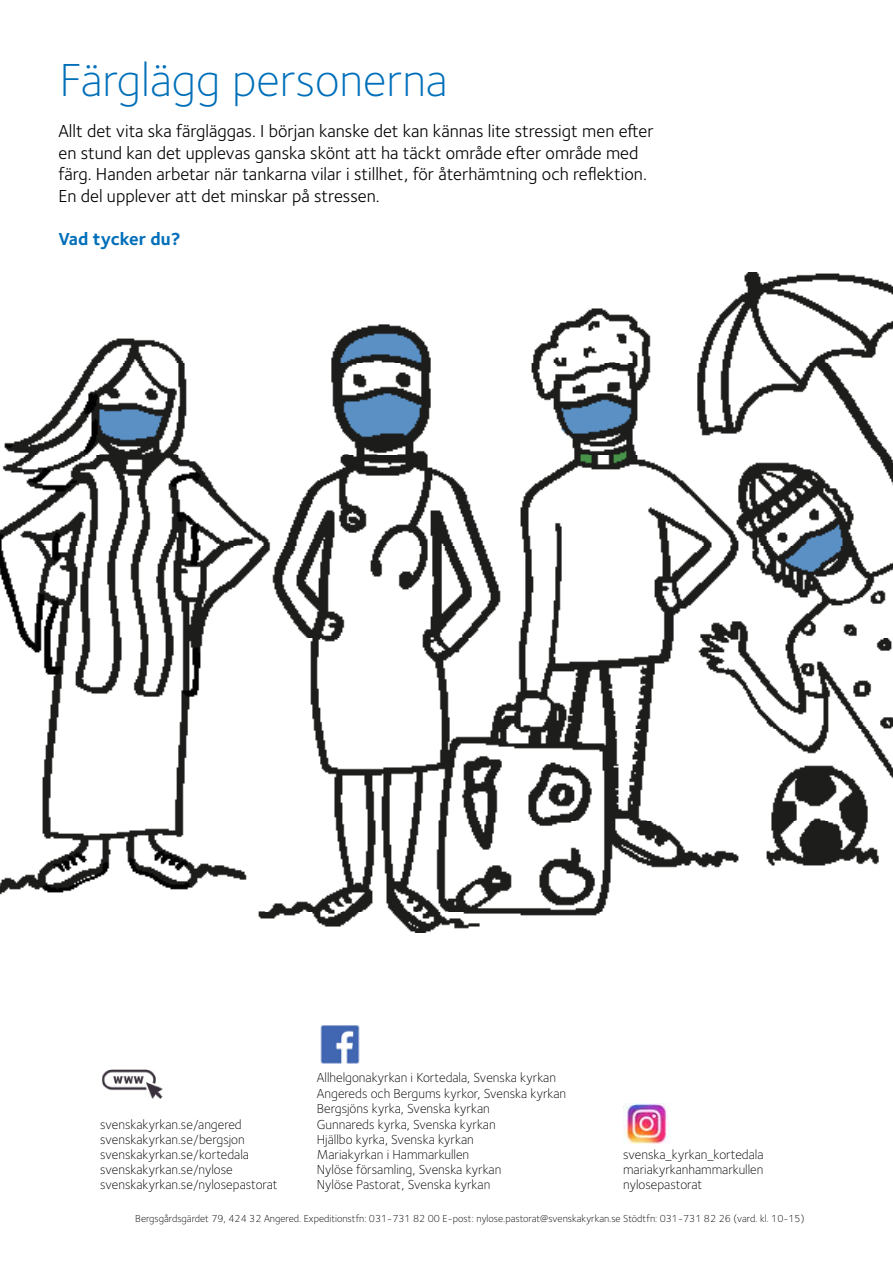
<style>
.page{position:relative;width:893px;height:1263px;background:#fff}
.page>*{position:absolute;margin:0;border:0;box-sizing:border-box;transform-origin:0 0}
.t1{font:300 48px "Foundry Sterling OT3";color:#006fb9}
.t2{font:18px/21.6px "Foundry Sterling OT3";color:#000}
.t3{font:700 18px "Foundry Sterling OT3";color:#006fb9}
.t4{font:300 13.5px/15.3px "Foundry Sterling OT3";color:#000}
.t5{font:300 10.5px "Foundry Sterling OT3";color:#000}
</style>
<div class="page">
<img style="left:102px;top:1069px;width:61px;height:30px">
<img style="left:320px;top:1025px;width:40px;height:39px">
<img style="left:623px;top:1103px;width:47px;height:41px">
<img style="left:0;top:272px;width:893px;height:661px">
<h1 class="t1" style="left:60px;top:46px;width:390px">Färglägg personerna</h1>
<p class="t2" style="left:58px;top:119px;width:597px">Allt det vita ska färgläggas. I början kanske det kan kännas lite stressigt men efter en stund kan det upplevas ganska skönt att ha täckt område efter område med färg. Handen arbetar när tankarna vilar i stillhet, för återhämtning och reflektion.<br>En del upplever att det minskar på stressen.</p>
<h2 class="t3" style="left:58px;top:225px;width:123px">Vad tycker du?</h2>
<p class="t4" style="left:317px;top:1069px;width:251px">Allhelgonakyrkan i Kortedala, Svenska kyrkan Angereds och Bergums kyrkor, Svenska kyrkan Bergsjöns kyrka, Svenska kyrkan<br>Gunnareds kyrka, Svenska kyrkan<br>Hjällbo kyrka, Svenska kyrkan<br>Mariakyrkan i Hammarkullen<br>Nylöse församling, Svenska kyrkan<br>Nylöse Pastorat, Svenska kyrkan</p>
<p class="t4" style="left:100px;top:1116px;width:179px">svenskakyrkan.se/angered svenskakyrkan.se/bergsjon svenskakyrkan.se/kortedala svenskakyrkan.se/nylose svenskakyrkan.se/nylosepastorat</p>
<p class="t4" style="left:623px;top:1146px;width:142px;text-align:justify">svenska_kyrkan_kortedala mariakyrkanhammarkullen nylosepastorat</p>
<p class="t5" style="left:135px;top:1210px;width:671px">Bergsgårdsgärdet 79, 424 32 Angered. Expeditionstfn: 031-731 82 00 E-post: nylose.pastorat@svenskakyrkan.se Stödtfn: 031-731 82 26 (vard. kl. 10-15)</p>
</div>
